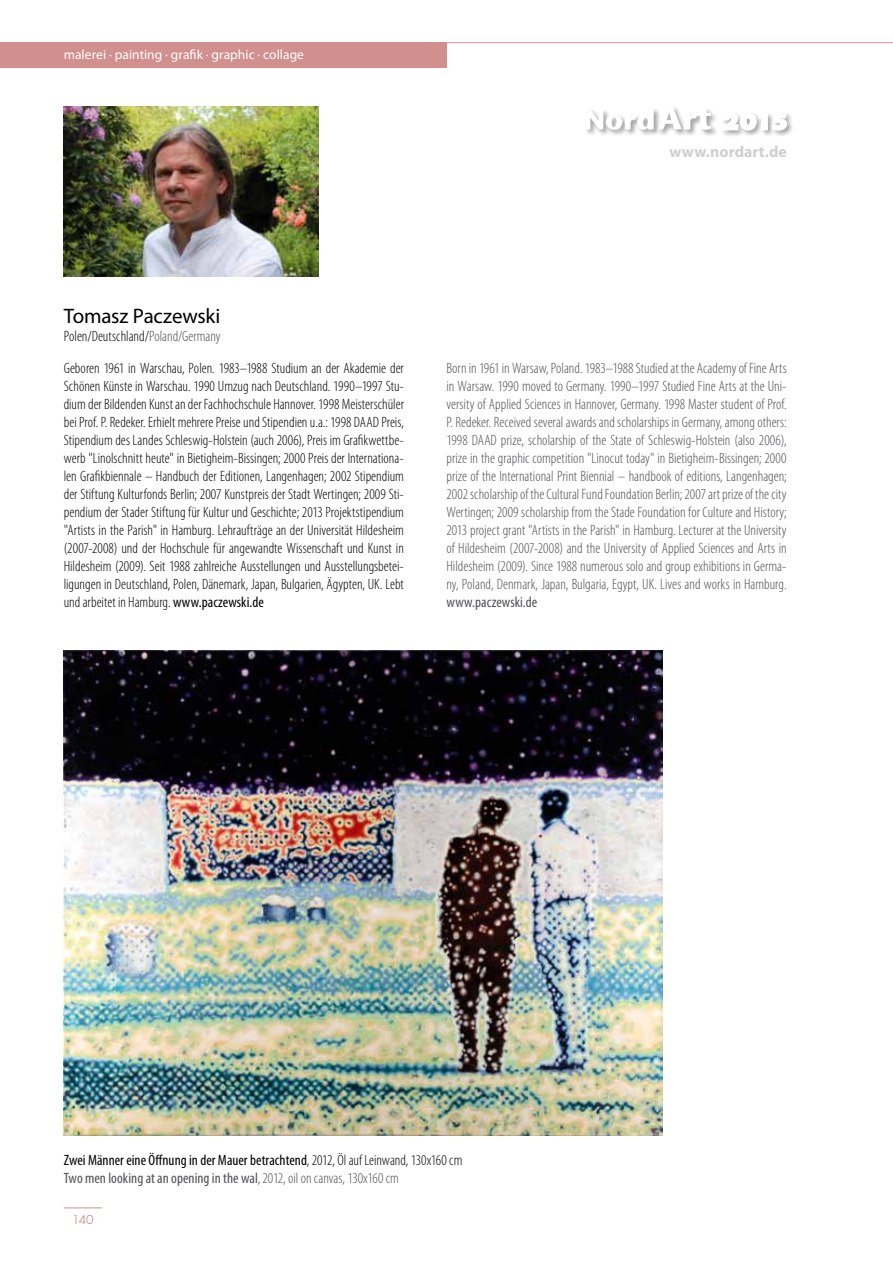
<style>
.page{position:relative;width:893px;height:1263px;background:#fff}
.page>*{position:absolute;margin:0;border:0;box-sizing:border-box;transform-origin:0 0}
.t1{font:21px "Myriad Pro";letter-spacing:-.01em;color:#000}
.t2{font:700 15.9px "Myriad Pro";letter-spacing:.005em;color:#d0cfcf}
.t3{font:300 condensed 15px/18px "Myriad Pro";color:#000;text-align:justify}
.t4{font:300 condensed 15px/18px "Myriad Pro";color:#504f53;text-align:justify}
.t5{font:condensed 15px/18px "Myriad Pro";letter-spacing:.005em;color:#000}
.t6{font:condensed 15px "Myriad Pro";letter-spacing:.005em;color:#504f53}
.t7{font:13.5px "Myriad Pro";letter-spacing:.005em;color:#fff}
.t8{font:300 12px "Futura Std";color:#bc6367}
.s1{color:#504f53}
.s2{font-weight:400}
.s3{font-weight:300}
.s4{font-weight:300;color:#504f53}
</style>
<div class="page">
<div style="left:0;top:43px;width:446px;height:25px;background:#d18f8e"></div>
<hr style="left:446px;top:42px;width:447px;height:1px;background:#d18f8e">
<hr style="left:64px;top:1207px;width:38px;height:1px;background:#d18f8e">
<div style="left:720px;top:111px;width:74px;height:27px;background:#000;opacity:.75"></div>
<svg style="left:721px;top:113px;width:66px;height:17px"></svg>
<div style="left:584px;top:107px;width:77px;height:30px;background:#000;opacity:.75"></div>
<div style="left:656px;top:105px;width:62px;height:32px;background:#000;opacity:.75"></div>
<svg style="left:586px;top:106px;width:125px;height:24px"></svg>
<img style="left:64px;top:651px;width:598px;height:485px">
<img style="left:64px;top:106px;width:255px;height:170px">
<p class="t7" style="left:64px;top:46px;width:242px">malerei · painting · grafik · graphic · collage</p>
<h1 class="t1" style="left:64px;top:303px;width:158px">Tomasz Paczewski</h1>
<p class="t3" style="left:64px;top:327px;width:158px">Polen/Deutschland/<span class="s1">Poland/Germany</span></p>
<p class="t2" style="left:669px;top:142px;width:119px">www.nordart.de</p>
<p class="t3" style="left:64px;top:359px;width:342px">Geboren 1961 in Warschau, Polen. 1983–1988 Studium an der Akademie der Schönen Künste in Warschau. 1990 Umzug nach Deutschland. 1990–1997 Stu&shy;dium der Bildenden Kunst an der Fachhochschule Hannover. 1998 Meisterschüler bei Prof. P. Redeker. Erhielt mehrere Preise und Stipendien u.a.: 1998 DAAD Preis, Stipendium des Landes Schleswig-Holstein (auch 2006), Preis im Grafikwettbe&shy;werb "Linolschnitt heute" in Bietigheim-Bissingen; 2000 Preis der Internationa&shy;len Grafikbiennale – Handbuch der Editionen, Langenhagen; 2002 Stipendium der Stiftung Kulturfonds Berlin; 2007 Kunstpreis der Stadt Wertingen; 2009 Sti&shy;pendium der Stader Stiftung für Kultur und Geschichte; 2013 Projektstipendium "Artists in the Parish" in Hamburg. Lehraufträge an der Universität Hildesheim (2007-2008) und der Hochschule für angewandte Wissenschaft und Kunst in Hildesheim (2009). Seit 1988 zahlreiche Ausstellungen und Ausstellungsbetei&shy;ligungen in Deutschland, Polen, Dänemark, Japan, Bulgarien, Ägypten, UK. Lebt und arbeitet in Hamburg. <span class="s2">www.paczewski.de</span></p>
<p class="t4" style="left:446px;top:359px;width:342px">Born in 1961 in Warsaw, Poland. 1983–1988 Studied at the Academy of Fine Arts in Warsaw. 1990 moved to Germany. 1990–1997 Studied Fine Arts at the Uni&shy;versity of Applied Sciences in Hannover, Germany. 1998 Master student of Prof.<br>P. Redeker. Received several awards and scholarships in Germany, among others:<br>1998 DAAD prize, scholarship of the State of Schleswig-Holstein (also 2006), prize in the graphic competition "Linocut today" in Bietigheim-Bissingen; 2000 prize of the International Print Biennial – handbook of editions, Langenhagen; 2002 scholarship of the Cultural Fund Foundation Berlin; 2007 art prize of the city Wertingen; 2009 scholarship from the Stade Foundation for Culture and History; 2013 project grant "Artists in the Parish" in Hamburg. Lecturer at the University of Hildesheim (2007-2008) and the University of Applied Sciences and Arts in Hildesheim (2009). Since 1988 numerous solo and group exhibitions in Germa&shy;ny, Poland, Denmark, Japan, Bulgaria, Egypt, UK. Lives and works in Hamburg.</p>
<p class="t6" style="left:446px;top:593px;width:92px">www.paczewski.de</p>
<p class="t5" style="left:64px;top:1151px;width:400px">Zwei Männer eine Öffnung in der Mauer betrachtend<span class="s3">, 2012, Öl auf Leinwand, 130x160 cm<br></span><span class="s1">Two men looking at an opening in the wal</span><span class="s4">, 2012, oil on canvas, 130x160 cm</span></p>
<p class="t8" style="left:72px;top:1212px;width:23px">140</p>
</div>
